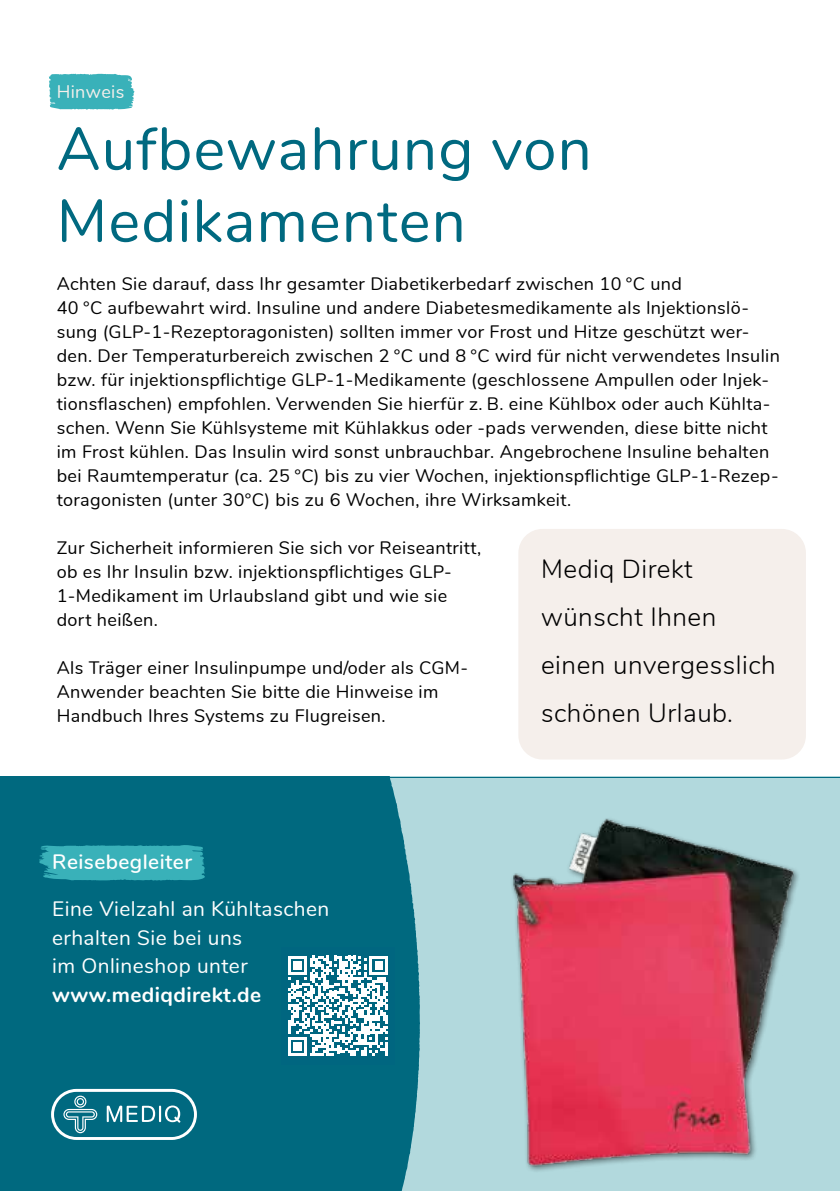
<style>
.page{position:relative;width:840px;height:1191px;background:#fff}
.page>*{position:absolute;margin:0;border:0;box-sizing:border-box;transform-origin:0 0}
.t1{font:60px/72px "Nunito";letter-spacing:.02em;color:#006980}
.t2{font:300 26px/48px "Nunito";letter-spacing:.02em;color:#000}
.t3{font:20.8px/28.4px "Nunito";letter-spacing:.02em;color:#fff}
.t4{font:700 20.8px "Nunito";letter-spacing:.02em;color:#fff}
.t5{font:600 20.8px "Nunito";letter-spacing:.02em;color:#fff}
.t6{font:18px/24px "Nunito";letter-spacing:.02em;color:#000}
.t7{font:18px "Nunito";letter-spacing:.02em;color:#f5efeb}
</style>
<div class="page">
<svg style="left:49px;top:74px;width:85px;height:36px"></svg>
<div style="left:518px;top:529px;width:287px;height:230px;background:#f5efeb;border-radius:24px"></div>
<div style="left:320px;top:777px;width:519px;height:414px;background:#b2d9dd"></div>
<div style="left:0;top:778px;width:420px;height:413px;background:#00697f"></div>
<img style="left:512px;top:818px;width:285px;height:353px">
<svg style="left:39px;top:845px;width:166px;height:35px"></svg>
<div style="left:281px;top:947px;width:114px;height:117px;background:#006680"></div>
<svg style="left:288px;top:955px;width:100px;height:100px"></svg>
<svg style="left:51px;top:1089px;width:146px;height:51px"></svg>
<hr style="left:0;top:777px;width:839px;height:1px;background:#006980">
<p class="t7" style="left:57px;top:78px;width:69px">Hinweis</p>
<h1 class="t1" style="left:57px;top:110px;width:536px">Aufbewahrung von<br>Medikamenten</h1>
<p class="t6" style="left:57px;top:270px;width:724px">Achten Sie darauf, dass Ihr gesamter Diabetikerbedarf zwischen 10 °C und<br>40 °C aufbewahrt wird. Insuline und andere Diabetesmedikamente als Injektionslö&shy;sung (GLP-1-Rezeptoragonisten) sollten immer vor Frost und Hitze geschützt wer&shy;den. Der Temperaturbereich zwischen 2 °C und 8 °C wird für nicht verwendetes Insulin bzw. für injektionspflichtige GLP-1-Medikamente (geschlossene Ampullen oder Injek&shy;tionsflaschen) empfohlen. Verwenden Sie hierfür z. B. eine Kühlbox oder auch Kühlta&shy;schen. Wenn Sie Kühlsysteme mit Kühlakkus oder -pads verwenden, diese bitte nicht im Frost kühlen. Das Insulin wird sonst unbrauchbar. Angebrochene Insuline behalten bei Raumtemperatur (ca. 25 °C) bis zu vier Wochen, injektionspflichtige GLP-1-Rezep&shy;toragonisten (unter 30°C) bis zu 6 Wochen, ihre Wirksamkeit.</p>
<p class="t6" style="left:57px;top:534px;width:426px">Zur Sicherheit informieren Sie sich vor Reiseantritt, ob es Ihr Insulin bzw. injektionspflichtiges GLP-1-Medikament im Urlaubsland gibt und wie sie dort heißen.</p>
<p class="t6" style="left:57px;top:654px;width:412px">Als Träger einer Insulinpumpe und/oder als CGM-<br>Anwender beachten Sie bitte die Hinweise im<br>Handbuch Ihres Systems zu Flugreisen.</p>
<h2 class="t2" style="left:540px;top:543px;width:236px">Mediq Direkt wünscht Ihnen einen unvergesslich schönen Urlaub.</h2>
<p class="t5" style="left:52px;top:846px;width:141px">Reisebegleiter</p>
<p class="t3" style="left:52px;top:893px;width:278px">Eine Vielzahl an Kühltaschen erhalten Sie bei uns<br>im Onlineshop unter</p>
<p class="t4" style="left:52px;top:979px;width:210px">www.mediqdirekt.de</p>
</div>
